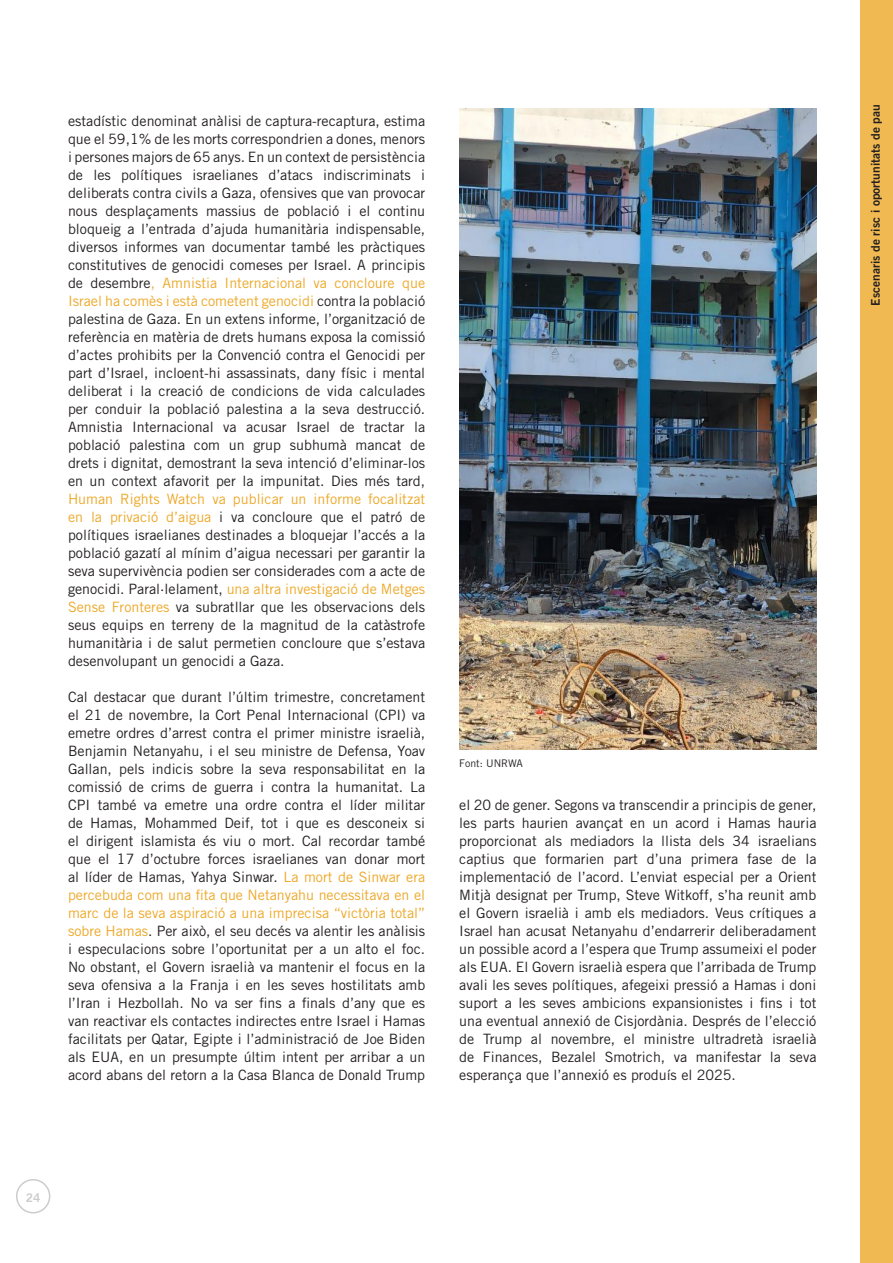
<style>
.page{position:relative;width:893px;height:1263px;background:#fff}
.page>*{position:absolute;margin:0;border:0;box-sizing:border-box;transform-origin:0 0}
.t1{font:14.25px/18px "Trade Gothic LT Std";color:#231f20;text-align:justify}
.t2{font:12px "Trade Gothic LT Std Bd 2";color:#231f20}
.t3{font:12px "Trade Gothic LT Std Bd 2";color:#ccc}
.Normal__Web{font:10.5px "Trade Gothic LT Std";color:#231f20}
.s1{color:#eda827}
</style>
<div class="page">
<div style="left:16px;top:1179px;width:34px;height:34px;border:2px solid #ccc;border-radius:50%"></div>
<div style="left:861px;top:0;width:32px;height:1263px;background:#f0b952"></div>
<img style="left:459px;top:108px;width:357px;height:641px">
<p class="t1" style="left:68px;top:112px;width:359px">estadístic denominat anàlisi de captura-recaptura, estima que el 59,1% de les morts correspondrien a dones, menors i persones majors de 65 anys. En un context de persistència de les polítiques israelianes d’atacs indiscriminats i deliberats contra civils a Gaza, ofensives que van provocar nous desplaçaments massius de població i el continu bloqueig a l’entrada d’ajuda humanitària indispensable, diversos informes van documentar també les pràctiques constitutives de genocidi comeses per Israel. A principis de desembre<span class="s1">, Amnistia Internacional va concloure que Israel ha comès i està cometent genocidi</span> contra la població palestina de Gaza. En un extens informe, l’organització de referència en matèria de drets humans exposa la comissió d’actes prohibits per la Convenció contra el Genocidi per part d’Israel, incloent-hi assassinats, dany físic i mental deliberat i la creació de condicions de vida calculades per conduir la població palestina a la seva destrucció.<br>Amnistia Internacional va acusar Israel de tractar la població palestina com un grup subhumà mancat de drets i dignitat, demostrant la seva intenció d’eliminar-los en un context afavorit per la impunitat. Dies més tard, <span class="s1">Human Rights Watch va publicar un informe focalitzat en la privació d’aigua</span> i va concloure que el patró de polítiques israelianes destinades a bloquejar l’accés a la població gazatí al mínim d’aigua necessari per garantir la seva supervivència podien ser considerades com a acte de genocidi. Paral·lelament, <span class="s1">una altra investigació de Metges Sense Fronteres</span> va subratllar que les observacions dels seus equips en terreny de la magnitud de la catàstrofe humanitària i de salut permetien concloure que s’estava desenvolupant un genocidi a Gaza.</p>
<p class="t1" style="left:68px;top:688px;width:359px">Cal destacar que durant l’últim trimestre, concretament el 21 de novembre, la Cort Penal Internacional (CPI) va emetre ordres d’arrest contra el primer ministre israelià, Benjamin Netanyahu, i el seu ministre de Defensa, Yoav Gallan, pels indicis sobre la seva responsabilitat en la comissió de crims de guerra i contra la humanitat. La CPI també va emetre una ordre contra el líder militar de Hamas, Mohammed Deif, tot i que es desconeix si el dirigent islamista és viu o mort. Cal recordar també que el 17 d’octubre forces israelianes van donar mort al líder de Hamas, Yahya Sinwar. <span class="s1">La mort de Sinwar era percebuda com una fita que Netanyahu necessitava en el marc de la seva aspiració a una imprecisa “victòria total” sobre Hamas</span>. Per això, el seu decés va alentir les anàlisis i especulacions sobre l’oportunitat per a un alto el foc.<br>No obstant, el Govern israelià va mantenir el focus en la seva ofensiva a la Franja i en les seves hostilitats amb l’Iran i Hezbollah. No va ser fins a finals d’any que es van reactivar els contactes indirectes entre Israel i Hamas facilitats per Qatar, Egipte i l’administració de Joe Biden als EUA, en un presumpte últim intent per arribar a un acord abans del retorn a la Casa Blanca de Donald Trump</p>
<p class="Normal__Web" style="left:459px;top:757px;width:65px">Font: UNRWA</p>
<p class="t1" style="left:459px;top:796px;width:359px">el 20 de gener. Segons va transcendir a principis de gener, les parts haurien avançat en un acord i Hamas hauria proporcionat als mediadors la llista dels 34 israelians captius que formarien part d’una primera fase de la implementació de l’acord. L’enviat especial per a Orient Mitjà designat per Trump, Steve Witkoff, s’ha reunit amb el Govern israelià i amb els mediadors. Veus crítiques a Israel han acusat Netanyahu d’endarrerir deliberadament un possible acord a l’espera que Trump assumeixi el poder als EUA. El Govern israelià espera que l’arribada de Trump avali les seves polítiques, afegeixi pressió a Hamas i doni suport a les seves ambicions expansionistes i fins i tot una eventual annexió de Cisjordània. Després de l’elecció de Trump al novembre, el ministre ultradretà israelià de Finances, Bezalel Smotrich, va manifestar la seva esperança que l’annexió es produís el 2025.</p>
<p class="t3" style="left:26px;top:1190px;width:16px">24</p>
<p class="t2" style="left:868px;top:305px;width:203px;rotate:-90deg">Escenaris de risc i oportunitats de pau</p>
</div>
